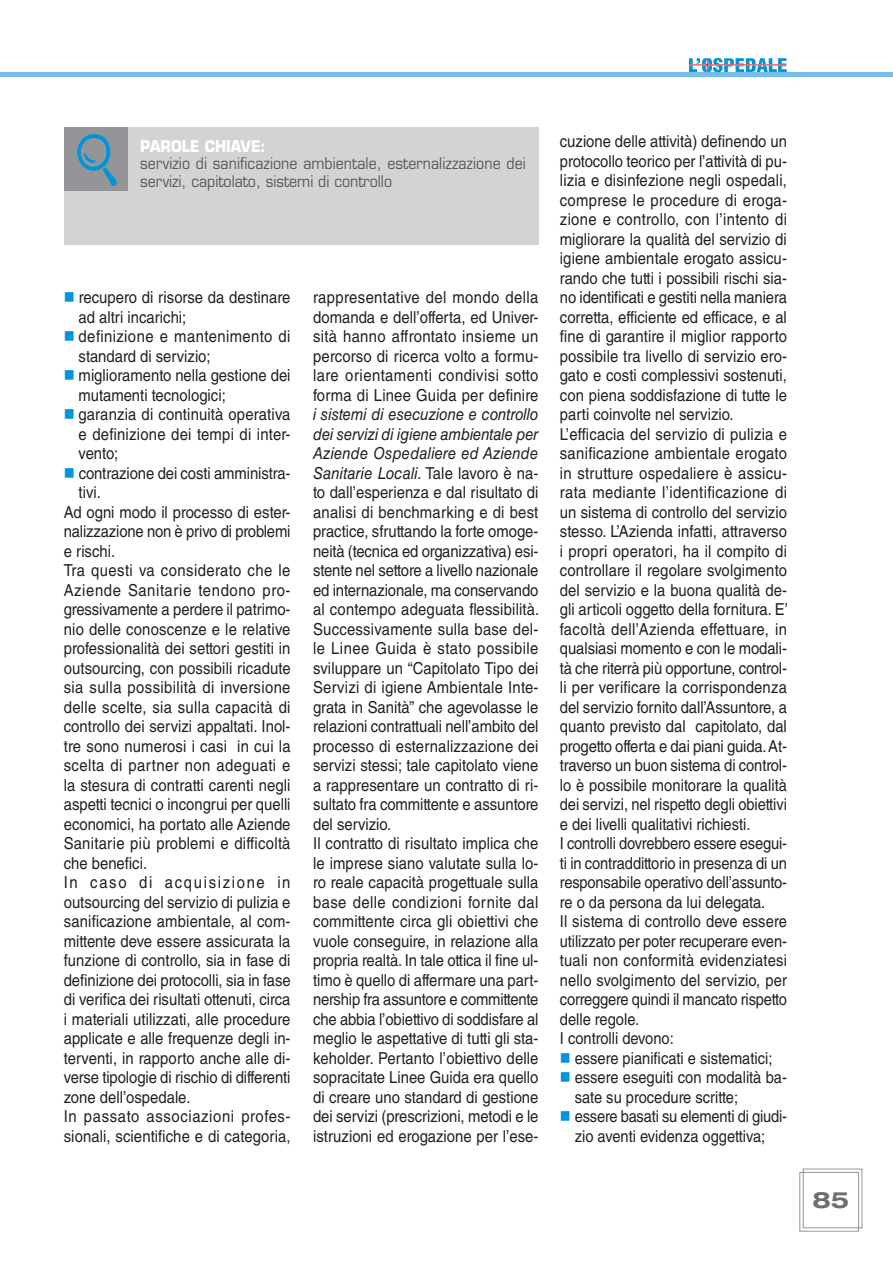
<style>
.page{position:relative;width:893px;height:1263px;background:#fff}
.page>*{position:absolute;margin:0;border:0;box-sizing:border-box;transform-origin:0 0}
.t1{font:700 expanded 22.5px "Helvetica Neue LT Std";color:#6d6e70}
.t2{font:16.5px/19.5px "Helvetica LT Std";color:#231f20;scale:.9 1}
.t3{font:16.5px/19.5px "Helvetica LT Std";color:#231f20;scale:.89 1}
.t4{font:16.5px "Helvetica LT Std";letter-spacing:.02em;color:#231f20;scale:.9 1}
.t5{font:16.5px "Helvetica LT Std";letter-spacing:.025em;color:#231f20;scale:.9 1}
.t6{font:16.5px "Helvetica LT Std";letter-spacing:.04em;color:#231f20;scale:.9 1}
.t7{font:16.5px "Helvetica LT Std";letter-spacing:.03em;color:#231f20;scale:.9 1}
.t8{font:16.5px "Helvetica LT Std";letter-spacing:.11em;color:#231f20;scale:.9 1}
.t9{font:15.75px "Eurostile LT Std";letter-spacing:.005em;color:#58595b;scale:.9 1}
.t10{font:700 15.75px "Eurostile LT Std";color:#fff;scale:.9 1}
.s1{font-style:italic}
</style>
<div class="page">
<svg style="left:799px;top:1168px;width:64px;height:64px"></svg>
<div style="left:0;top:72px;width:893px;height:5px;background:#75bee9"></div>
<svg style="left:689px;top:58px;width:98px;height:14px"></svg>
<hr style="left:689px;top:65px;width:97px;height:1px;background:#ed1c24">
<div style="left:64px;top:127px;width:475px;height:118px;background:#d1d3d4"></div>
<div style="left:64px;top:128px;width:64px;height:63px;background:#939598"></div>
<p class="t9" style="left:70px;top:173px;width:359px"><sup>◻</sup> servizi, capitolato, sistemi di controllo</p>
<p class="t10" style="left:140px;top:141px;width:141px">PAROLE CHIAVE:</p>
<p class="t9" style="left:140px;top:156px;width:430px">servizio di sanificazione ambientale, esternalizzazione dei</p>
<p class="t2" style="left:79px;top:289px;width:237px">recupero di risorse da destinare</p>
<p class="t2" style="left:79px;top:309px;width:121px">ad altri incarichi;</p>
<p class="t7" style="left:79px;top:330px;width:237px">definizione e mantenimento di</p>
<p class="t2" style="left:79px;top:348px;width:148px">standard di servizio;</p>
<p class="t2" style="left:79px;top:367px;width:237px">miglioramento nella gestione dei</p>
<p class="t2" style="left:79px;top:387px;width:165px">mutamenti tecnologici;</p>
<p class="t2" style="left:79px;top:406px;width:237px">garanzia di continuità operativa</p>
<p class="t4" style="left:79px;top:428px;width:237px">e definizione dei tempi di inter-</p>
<p class="t2" style="left:79px;top:445px;width:46px">vento;</p>
<p class="t2" style="left:79px;top:465px;width:237px">contrazione dei costi amministra-</p>
<p class="t2" style="left:79px;top:484px;width:26px">tivi.</p>
<p class="t2" style="left:64px;top:504px;width:253px">Ad ogni modo il processo di ester-</p>
<p class="t2" style="left:64px;top:523px;width:253px">nalizzazione non è privo di problemi</p>
<p class="t2" style="left:64px;top:543px;width:59px">e rischi.</p>
<p class="t7" style="left:64px;top:564px;width:253px">Tra questi va considerato che le</p>
<p class="t6" style="left:64px;top:584px;width:253px">Aziende Sanitarie tendono pro-</p>
<p class="t2" style="left:64px;top:601px;width:253px">gressivamente a perdere il patrimo-</p>
<p class="t2" style="left:64px;top:621px;width:253px">nio delle conoscenze e le relative</p>
<p class="t2" style="left:64px;top:640px;width:253px">professionalità dei settori gestiti in</p>
<p class="t2" style="left:64px;top:660px;width:254px">outsourcing, con possibili ricadute</p>
<p class="t5" style="left:64px;top:681px;width:253px">sia sulla possibilità di inversione</p>
<p class="t4" style="left:64px;top:701px;width:253px">delle scelte, sia sulla capacità di</p>
<p class="t2" style="left:64px;top:718px;width:253px">controllo dei servizi appaltati. Inol-</p>
<p class="t2" style="left:64px;top:738px;width:253px">tre sono numerosi i casi in cui la</p>
<p class="t5" style="left:64px;top:759px;width:253px">scelta di partner non adeguati e</p>
<p class="t2" style="left:64px;top:777px;width:253px">la stesura di contratti carenti negli</p>
<p class="t2" style="left:64px;top:796px;width:253px">aspetti tecnici o incongrui per quelli</p>
<p class="t2" style="left:64px;top:816px;width:253px">economici, ha portato alle Aziende</p>
<p class="t4" style="left:64px;top:837px;width:253px">Sanitarie più problemi e difficoltà</p>
<p class="t2" style="left:64px;top:855px;width:94px">che benefici.</p>
<p class="t8" style="left:64px;top:876px;width:253px">In caso di acquisizione in</p>
<p class="t2" style="left:64px;top:894px;width:253px">outsourcing del servizio di pulizia e</p>
<p class="t2" style="left:64px;top:913px;width:253px">sanificazione ambientale, al com-</p>
<p class="t2" style="left:64px;top:933px;width:253px">mittente deve essere assicurata la</p>
<p class="t2" style="left:64px;top:952px;width:253px">funzione di controllo, sia in fase di</p>
<p class="t2" style="left:64px;top:972px;width:254px">definizione dei protocolli, sia in fase</p>
<p class="t2" style="left:64px;top:991px;width:253px">di verifica dei risultati ottenuti, circa</p>
<p class="t2" style="left:64px;top:1011px;width:253px">i materiali utilizzati, alle procedure</p>
<p class="t2" style="left:64px;top:1030px;width:253px">applicate e alle frequenze degli in-</p>
<p class="t2" style="left:64px;top:1050px;width:253px">terventi, in rapporto anche alle di-</p>
<p class="t2" style="left:64px;top:1069px;width:253px">verse tipologie di rischio di differenti</p>
<p class="t2" style="left:64px;top:1089px;width:142px">zone dell’ospedale.</p>
<p class="t6" style="left:64px;top:1110px;width:253px">In passato associazioni profes-</p>
<p class="t2" style="left:64px;top:1128px;width:253px">sionali, scientifiche e di categoria,</p>
<p class="t2" style="left:313px;top:289px;width:252px;text-align:justify">rappresentative del mondo della domanda e dell’offerta, ed Univer&shy;sità hanno affrontato insieme un percorso di ricerca volto a formu&shy;lare orientamenti condivisi sotto forma di Linee Guida per definire</p>
<p class="t2" style="left:313px;top:406px;width:253px"><span class="s1">i sistemi di esecuzione e controllo dei servizi di igiene ambientale per Aziende Ospedaliere ed Aziende Sanitarie Locali.</span> Tale lavoro è na&shy;to dall’esperienza e dal risultato di analisi di benchmarking e di best practice, sfruttando la forte omoge&shy;neità (tecnica ed organizzativa) esi&shy;stente nel settore a livello nazionale ed internazionale, ma conservando al contempo adeguata flessibilità.<br>Successivamente sulla base del&shy;le Linee Guida è stato possibile sviluppare un “Capitolato Tipo dei Servizi di igiene Ambientale Inte&shy;grata in Sanità” che agevolasse le relazioni contrattuali nell’ambito del processo di esternalizzazione dei servizi stessi; tale capitolato viene a rappresentare un contratto di ri&shy;sultato fra committente e assuntore del servizio.<br>Il contratto di risultato implica che le imprese siano valutate sulla lo&shy;ro reale capacità progettuale sulla base delle condizioni fornite dal committente circa gli obiettivi che vuole conseguire, in relazione alla propria realtà. In tale ottica il fine ul&shy;timo è quello di affermare una part&shy;nership fra assuntore e committente che abbia l’obiettivo di soddisfare al meglio le aspettative di tutti gli sta&shy;keholder. Pertanto l’obiettivo delle sopracitate Linee Guida era quello di creare uno standard di gestione dei servizi (prescrizioni, metodi e le istruzioni ed erogazione per l’ese-</p>
<p class="t2" style="left:560px;top:134px;width:255px">cuzione delle attività) definendo un protocollo teorico per l’attività di pu&shy;lizia e disinfezione negli ospedali, comprese le procedure di eroga&shy;zione e controllo, con l’intento di migliorare la qualità del servizio di igiene ambientale erogato assicu&shy;rando che tutti i possibili rischi sia&shy;no identificati e gestiti nella maniera corretta, efficiente ed efficace, e al fine di garantire il miglior rapporto possibile tra livello di servizio ero&shy;gato e costi complessivi sostenuti, con piena soddisfazione di tutte le parti coinvolte nel servizio.<br>L’efficacia del servizio di pulizia e sanificazione ambientale erogato in strutture ospedaliere è assicu&shy;rata mediante l’identificazione di un sistema di controllo del servizio stesso. L’ Azienda infatti, attraverso i propri operatori, ha il compito di controllare il regolare svolgimento del servizio e la buona qualità de&shy;gli articoli oggetto della fornitura. E’ facoltà dell’ Azienda effettuare, in qualsiasi momento e con le modali&shy;tà che riterrà più opportune, control&shy;li per verificare la corrispondenza del servizio fornito dall’ Assuntore, a quanto previsto dal capitolato, dal progetto offerta e dai piani guida. At&shy;traverso un buon sistema di control&shy;lo è possibile monitorare la qualità dei servizi, nel rispetto degli obiettivi e dei livelli qualitativi richiesti.<br>I controlli dovrebbero essere esegui&shy;ti in contraddittorio in presenza di un responsabile operativo dell’assunto&shy;re o da persona da lui delegata.<br>Il sistema di controllo deve essere utilizzato per poter recuperare even&shy;tuali non conformità evidenziatesi nello svolgimento del servizio, per correggere quindi il mancato rispetto delle regole.<br>I controlli devono:</p>
<p class="t3" style="left:575px;top:1050px;width:240px">essere pianificati e sistematici; essere eseguiti con modalità ba&shy;sate su procedure scritte;<br>essere basati su elementi di giudi&shy;zio aventi evidenza oggettiva;</p>
<h1 class="t1" style="left:812px;top:1192px;width:38px">85</h1>
</div>
